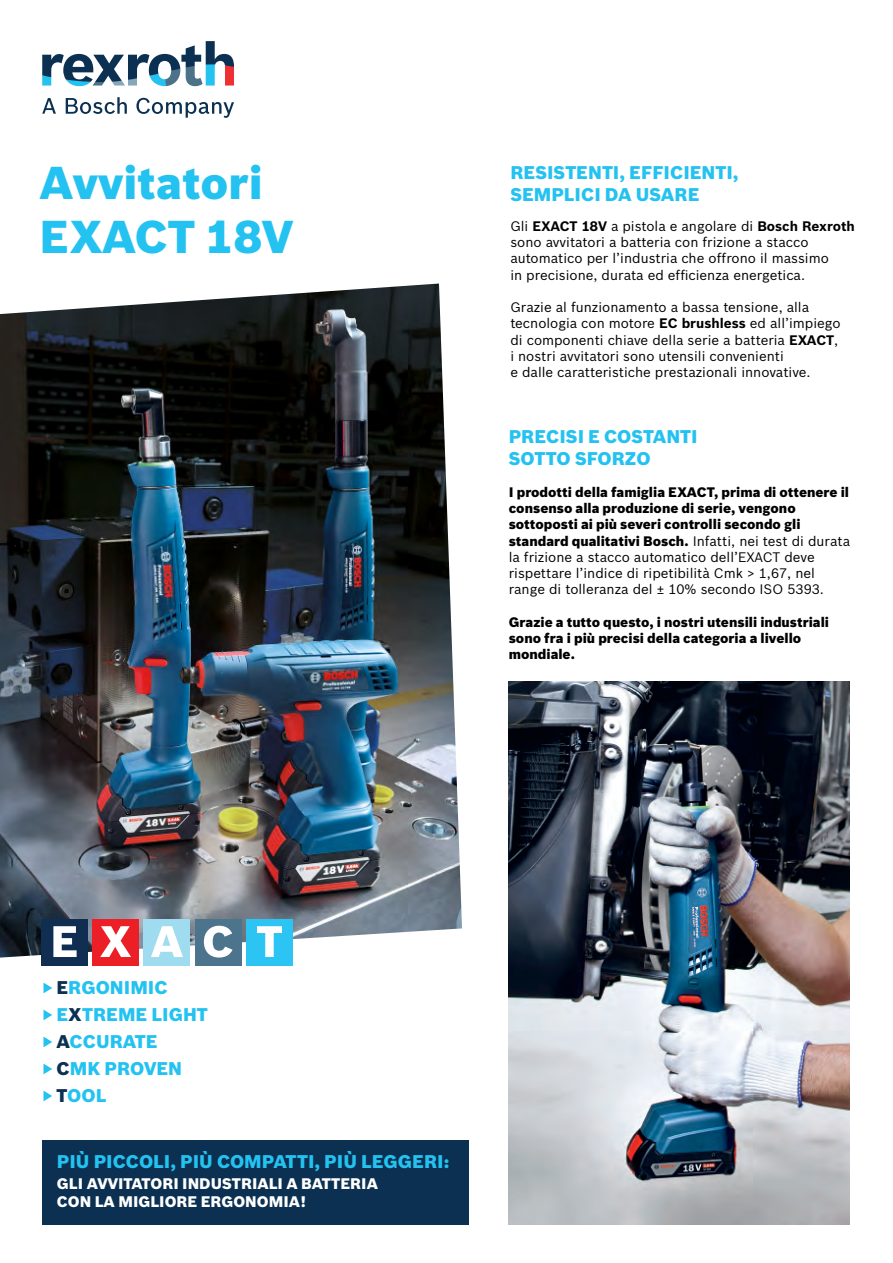
<style>
.page{position:relative;width:893px;height:1263px;background:#fff}
.page>*{position:absolute;margin:0;border:0;box-sizing:border-box;transform-origin:0 0}
.t1{font:900 45px/54px "Bosch Sans";color:#23c2f1}
.t2{font:900 18px/27px "Bosch Sans";color:#23c2f1}
.t3{font:900 15px/18px "Bosch Sans";color:#fff}
.t4{font:900 13.5px/16.2px "Bosch Sans";color:#000001}
.t5{font:13.5px/16.2px "Bosch Sans";color:#000001}
.s1{font-weight:700}
.s2{font-weight:400}
.s3{color:#0b3051}
</style>
<div class="page">
<svg style="left:42px;top:98px;width:14px;height:16px"></svg>
<svg style="left:66px;top:97px;width:61px;height:17px"></svg>
<svg style="left:136px;top:98px;width:98px;height:20px"></svg>
<svg style="left:42px;top:41px;width:192px;height:45px"></svg>
<img style="left:0;top:284px;width:462px;height:673px">
<img style="left:508px;top:681px;width:341px;height:543px">
<div style="left:42px;top:1140px;width:426px;height:84px;background:#0b3051"></div>
<div style="left:41px;top:919px;width:46px;height:46px;background:#0f2e51"></div>
<div style="left:93px;top:919px;width:46px;height:46px;background:#ec1f26"></div>
<div style="left:144px;top:919px;width:46px;height:46px;background:#9fdcef"></div>
<div style="left:195px;top:919px;width:46px;height:46px;background:#4c748d"></div>
<div style="left:246px;top:919px;width:46px;height:46px;background:#2cc4f3"></div>
<svg style="left:53px;top:926px;width:24px;height:31px"></svg>
<svg style="left:100px;top:926px;width:31px;height:31px"></svg>
<svg style="left:151px;top:926px;width:32px;height:31px"></svg>
<svg style="left:204px;top:926px;width:29px;height:31px"></svg>
<svg style="left:257px;top:926px;width:25px;height:31px"></svg>
<svg style="left:44px;top:983px;width:8px;height:10px"></svg>
<svg style="left:44px;top:1010px;width:8px;height:10px"></svg>
<svg style="left:44px;top:1037px;width:8px;height:10px"></svg>
<svg style="left:44px;top:1064px;width:8px;height:10px"></svg>
<svg style="left:44px;top:1091px;width:8px;height:10px"></svg>
<h1 class="t1" style="left:40px;top:153px;width:255px">Avvitatori<br>EXACT 18V</h1>
<h2 class="t2" style="left:510px;top:161px;width:230px;line-height:21.6px">RESISTENTI, EFFICIENTI,<br>SEMPLICI DA USARE</h2>
<p class="t5" style="left:510px;top:218px;width:346px">Gli <span class="s1">EXACT 18V</span> a pistola e angolare di <span class="s1">Bosch Rexroth </span>sono avvitatori a batteria con frizione a stacco automatico per l’industria che offrono il massimo<br>in precisione, durata ed efficienza energetica.</p>
<p class="t5" style="left:510px;top:299px;width:332px">Grazie al funzionamento a bassa tensione, alla tecnologia con motore <span class="s1">EC brushless</span> ed all’impiego di componenti chiave della serie a batteria <span class="s1">EXACT</span>, i nostri avvitatori sono utensili convenienti<br>e dalle caratteristiche prestazionali innovative.</p>
<h2 class="t2" style="left:509px;top:425px;width:190px;line-height:21.6px">PRECISI E COSTANTI<br>SOTTO SFORZO</h2>
<p class="t4" style="left:509px;top:483px;width:343px">I prodotti della famiglia EXACT, prima di ottenere il consenso alla produzione di serie, vengono sottoposti ai più severi controlli secondo gli standard qualitativi Bosch. <span class="s2">Infatti, nei test di durata la frizione a stacco automatico dell’EXACT deve rispettare l’indice di ripetibilità Cmk &gt; 1,67, nel range di tolleranza del ± 10% secondo ISO 5393.</span></p>
<p class="t4" style="left:509px;top:613px;width:322px">Grazie a tutto questo, i nostri utensili industriali sono fra i più precisi della categoria a livello mondiale.</p>
<h2 class="t2" style="left:57px;top:973px;width:153px"><span class="s3">E</span>RGONIMIC<br>E<span class="s3">X</span>TREME LIGHT<br><span class="s3">A</span>CCURATE<br><span class="s3">C</span>MK PROVEN<br><span class="s3">T</span>OOL</h2>
<h2 class="t2" style="left:57px;top:1147px;width:394px">PIÙ PICCOLI, PIÙ COMPATTI, PIÙ LEGGERI:</h2>
<p class="t3" style="left:57px;top:1174px;width:322px">GLI AVVITATORI INDUSTRIALI A BATTERIA<br>CON LA MIGLIORE ERGONOMIA!</p>
</div>
